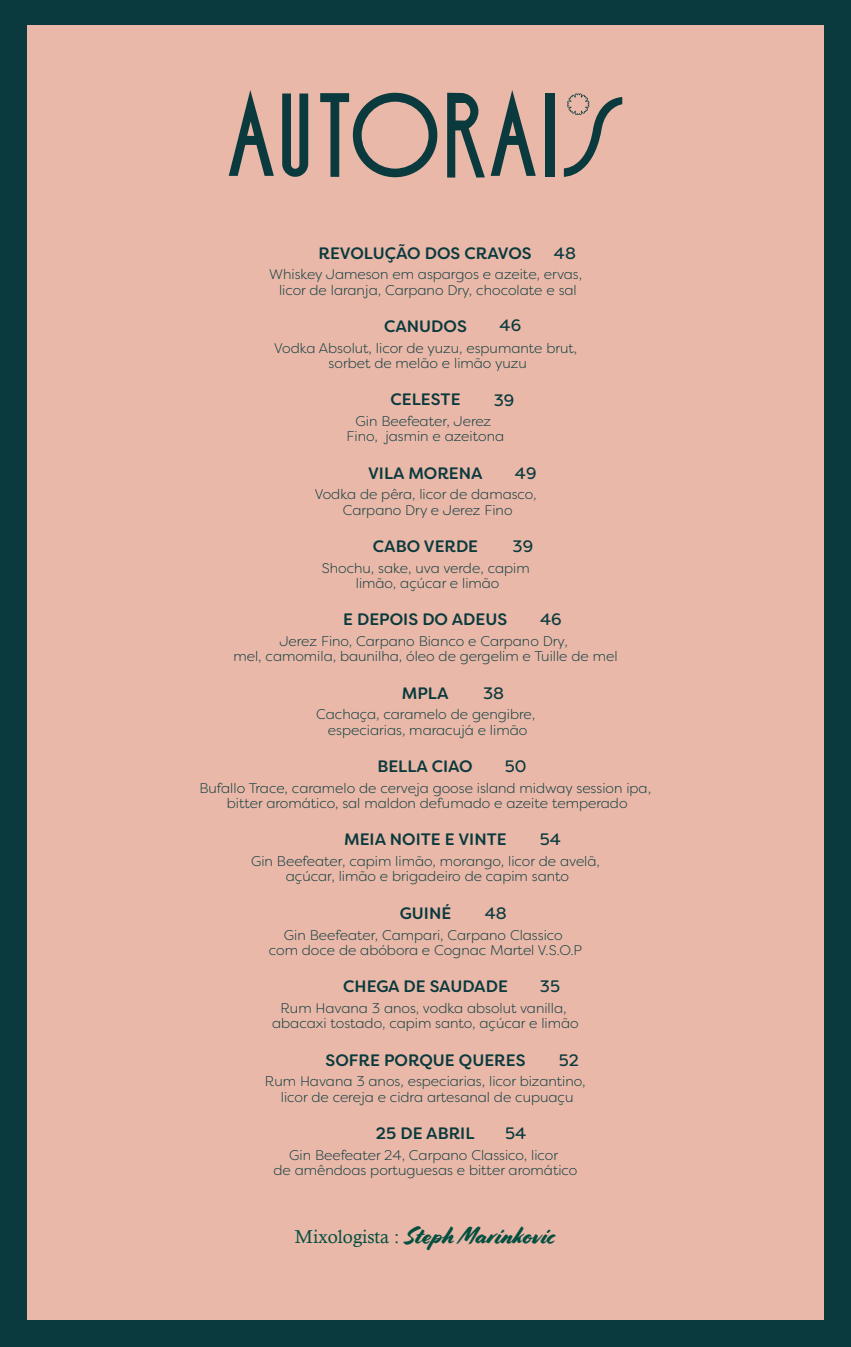
<style>
.page{position:relative;width:851px;height:1347px;background:#fff}
.page>*{position:absolute;margin:0;border:0;box-sizing:border-box;transform-origin:0 0}
.t1{font:23.97px "Cortado";color:#054f41}
.t2{font:500 16.62px "Filson Soft";color:#0a3a3e}
.t3{font:16.62px "Filson Soft";color:#0a3a3e}
.t4{font:300 14px/15.2px "Filson Soft";color:#0a3a3e;text-align:center}
.s1{font-family:"Calisto";font-size:18.55px}
</style>
<div class="page">
<div style="left:0;top:0;width:851px;height:1346px;background:#0a3a3e"></div>
<div style="left:28px;top:25px;width:795px;height:1294px;background:#e9b8a8"></div>
<svg style="left:282px;top:93px;width:26px;height:84px"></svg>
<svg style="left:320px;top:93px;width:117px;height:84px"></svg>
<div style="left:545px;top:93px;width:9px;height:84px;background:#0a3a3e"></div>
<svg style="left:564px;top:93px;width:58px;height:84px"></svg>
<svg style="left:229px;top:90px;width:45px;height:86px"></svg>
<svg style="left:447px;top:90px;width:89px;height:87px"></svg>
<p class="t2" style="left:318px;top:242px;width:214px">REVOLUÇÃO DOS CRAVOS</p>
<p class="t3" style="left:554px;top:242px;width:24px">48</p>
<p class="t4" style="left:269px;top:267px;width:314px">Whiskey Jameson em aspargos e azeite, ervas, licor de laranja, Carpano Dry, chocolate e sal</p>
<p class="t2" style="left:384px;top:315px;width:84px">CANUDOS</p>
<p class="t4" style="left:274px;top:340px;width:305px">Vodka Absolut, licor de yuzu, espumante brut, sorbet de melão e limão yuzu</p>
<p class="t2" style="left:390px;top:389px;width:72px">CELESTE</p>
<p class="t4" style="left:346px;top:413px;width:159px">Gin Beefeater, Jerez<br>Fino, jasmin e azeitona</p>
<p class="t2" style="left:368px;top:462px;width:116px">VILA MORENA</p>
<p class="t4" style="left:315px;top:487px;width:223px">Vodka de pêra, licor de damasco,<br>Carpano Dry e Jerez Fino</p>
<p class="t2" style="left:373px;top:535px;width:107px">CABO VERDE</p>
<p class="t4" style="left:322px;top:560px;width:209px">Shochu, sake, uva verde, capim limão, açúcar e limão</p>
<p class="t2" style="left:343px;top:609px;width:166px">E DEPOIS DO ADEUS</p>
<p class="t4" style="left:233px;top:633px;width:385px">Jerez Fino, Carpano Bianco e Carpano Dry,<br>mel, camomila, baunilha, óleo de gergelim e Tuille de mel</p>
<p class="t2" style="left:402px;top:682px;width:48px">MPLA</p>
<p class="t4" style="left:316px;top:706px;width:220px">Cachaça, caramelo de gengibre, especiarias, maracujá e limão</p>
<p class="t2" style="left:377px;top:755px;width:97px">BELLA CIAO</p>
<p class="t4" style="left:199px;top:780px;width:453px">Bufallo Trace, caramelo de cerveja goose island midway session ipa, bitter aromático, sal maldon defumado e azeite temperado</p>
<p class="t2" style="left:344px;top:828px;width:164px">MEIA NOITE E VINTE</p>
<p class="t4" style="left:251px;top:853px;width:350px">Gin Beefeater, capim limão, morango, licor de avelã, açúcar, limão e brigadeiro de capim santo</p>
<p class="t2" style="left:400px;top:902px;width:53px">GUINÉ</p>
<p class="t4" style="left:269px;top:926px;width:315px">Gin Beefeater, Campari, Carpano Classico<br>com doce de abóbora e Cognac Martel V.S.O.P</p>
<p class="t2" style="left:343px;top:975px;width:166px">CHEGA DE SAUDADE</p>
<p class="t4" style="left:272px;top:1000px;width:308px">Rum Havana 3 anos, vodka absolut vanilla, abacaxi tostado, capim santo, açúcar e limão</p>
<p class="t2" style="left:325px;top:1048px;width:201px">SOFRE PORQUE QUERES</p>
<p class="t4" style="left:265px;top:1073px;width:322px">Rum Havana 3 anos, especiarias, licor bizantino, licor de cereja e cidra artesanal de cupuaçu</p>
<p class="t2" style="left:376px;top:1122px;width:100px">25 DE ABRIL</p>
<p class="t4" style="left:273px;top:1146px;width:305px">Gin Beefeater 24, Carpano Classico, licor<br>de amêndoas portuguesas e bitter aromático</p>
<p class="t3" style="left:499px;top:315px;width:23px">46</p>
<p class="t3" style="left:493px;top:389px;width:22px">39</p>
<p class="t3" style="left:515px;top:462px;width:23px">49</p>
<p class="t3" style="left:512px;top:535px;width:22px">39</p>
<p class="t3" style="left:540px;top:609px;width:23px">46</p>
<p class="t3" style="left:483px;top:682px;width:23px">38</p>
<p class="t3" style="left:505px;top:755px;width:23px">50</p>
<p class="t3" style="left:540px;top:828px;width:23px">54</p>
<p class="t3" style="left:485px;top:902px;width:24px">48</p>
<p class="t3" style="left:540px;top:975px;width:22px">35</p>
<p class="t3" style="left:559px;top:1048px;width:22px">52</p>
<p class="t3" style="left:505px;top:1122px;width:23px">54</p>
<h1 class="t1" style="left:295px;top:1221px;width:262px"><span class="s1">Mixologista :</span> Steph Marinkovic</h1>
</div>
